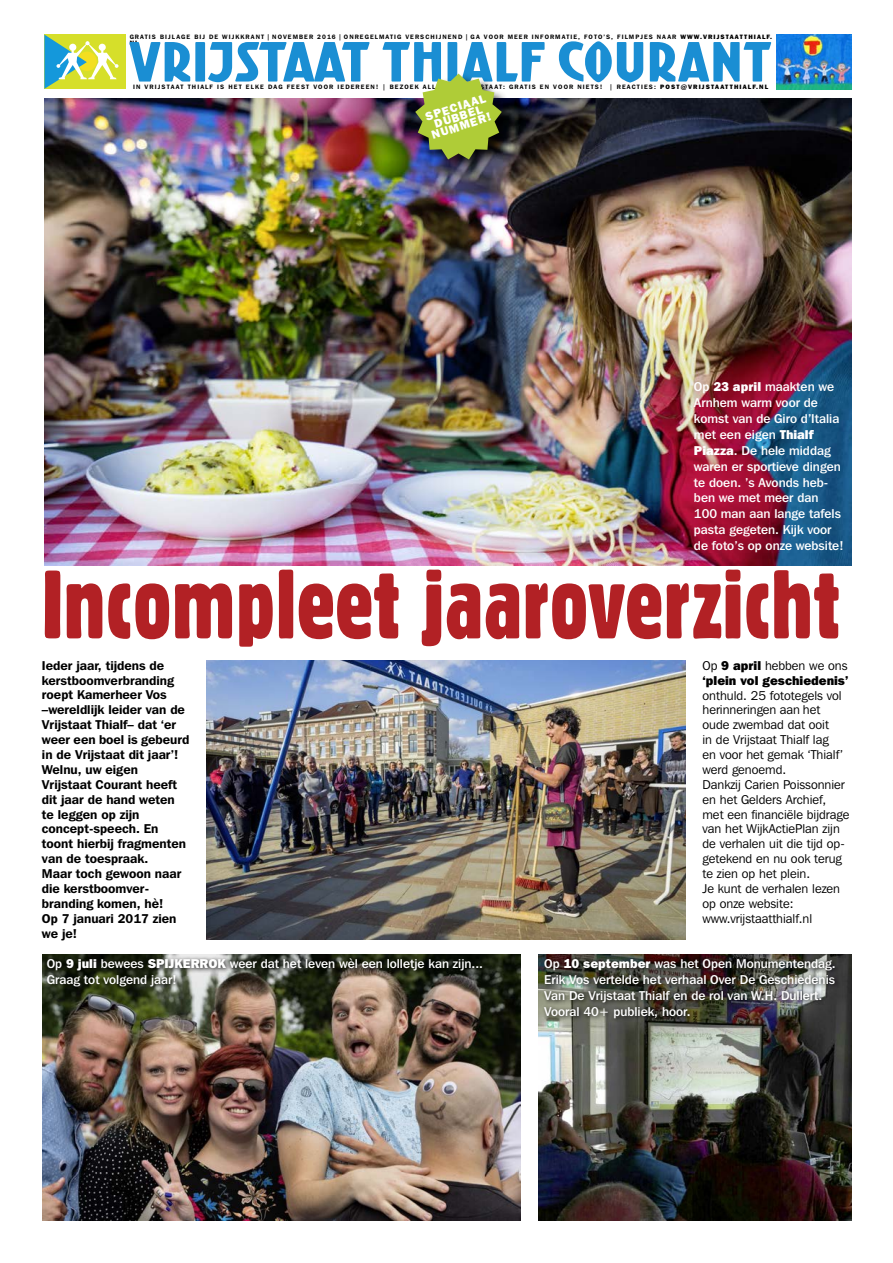
<style>
.page{position:relative;width:893px;height:1263px;background:#fff}
.page>*{position:absolute;margin:0;border:0;box-sizing:border-box;transform-origin:0 0}
.t1{font:94.2px "Gothic 821 Condensed BT";color:#b22125}
.t2{font:52.05px "Kurversbrug";letter-spacing:.02em;color:#1a8ed3}
.t3{font:500 12.75px/15.9px "Franklin Gothic IT Cby BT";color:#fff}
.t4{font:600 12.75px/14.9px "Franklin Gothic IT Cby BT";color:#000}
.t5{font:12.75px/14.9px "Franklin Gothic IT Cby BT";color:#000}
.t6{font:800 12.75px/14.9px "Franklin Gothic IT Cby BT";color:#000}
.t7{font:800 11.7px/9.6px "Franklin Gothic IT Cby BT";color:#fff;text-align:center}
.t8{font:600 6.3px/6.3px "Franklin Gothic IT Cby BT";letter-spacing:.17em;color:#000}
.s1{font-weight:800}
.s2{font-weight:400}
</style>
<div class="page">
<div style="left:44px;top:35px;width:81px;height:54px;background:#d6df2a"></div>
<svg style="left:44px;top:35px;width:75px;height:54px"></svg>
<img style="left:776px;top:34px;width:75px;height:55px">
<img style="left:44px;top:99px;width:807px;height:466px">
<img style="left:538px;top:955px;width:313px;height:265px">
<img style="left:43px;top:955px;width:477px;height:265px">
<img style="left:207px;top:661px;width:478px;height:278px">
<div style="left:414px;top:72px;width:101px;height:101px;background:#000;opacity:.75"></div>
<img style="left:415px;top:74px;width:87px;height:85px">
<div style="left:44px;top:955px;width:444px;height:37px;background:#000;opacity:.85"></div>
<div style="left:542px;top:956px;width:298px;height:68px;background:#000;opacity:.85"></div>
<p class="t8" style="left:130px;top:33px;width:644px">GRATIS BIJLAGE BIJ DE WIJKKRANT | NOVEMBER 2016 | ONREGELMATIG VERSCHIJNEND | GA VOOR MEER INFORMATIE, FOTO’S, FILMPJES NAAR <span class="s1">WWW.VRIJSTAATTHIALF.<br>NL</span></p>
<h2 class="t2" style="left:129px;top:29px;width:644px">VRIJSTAAT THIALF COURANT</h2>
<p class="t8" style="left:133px;top:84px;width:637px">IN VRIJSTAAT THIALF IS HET ELKE DAG FEEST VOOR IEDEREEN! | BEZOEK ALLEN DE VRIJSTAAT: GRATIS EN VOOR NIETS! | REACTIES: <span class="s1">POST@VRIJSTAATTHIALF.NL</span></p>
<p class="t7" style="left:424px;top:112px;width:64px;rotate:-18deg">SPECIAAL<br>DUBBEL<br>NUMMER!</p>
<p class="t3" style="left:694px;top:378px;width:151px">Op <span class="s1">23 april</span> maakten we<br>Arnhem warm voor de komst van de Giro d’Italia met een eigen <span class="s1">Thialf<br>Piazza</span>. De hele middag waren er sportieve dingen te doen. ’s Avonds heb&shy;ben we met meer dan<br>100 man aan lange tafels pasta gegeten. Kijk voor de foto’s op onze website!</p>
<h1 class="t1" style="left:42px;top:548px;width:800px">Incompleet jaaroverzicht</h1>
<p class="t4" style="left:42px;top:657px;width:149px">Ieder jaar, tijdens de kerstboomverbranding roept Kamerheer Vos –wereldlijk leider van de<br>Vrijstaat Thialf– dat ‘er weer een boel is gebeurd in de Vrijstaat dit jaar’!<br>Welnu, uw eigen<br>Vrijstaat Courant heeft dit jaar de hand weten te leggen op zijn concept-speech. En toont hierbij fragmenten van de toespraak.<br>Maar toch gewoon naar die kerstboomver&shy;branding komen, hè!<br>Op 7 januari 2017 zien we je!</p>
<p class="t6" style="left:702px;top:657px;width:148px"><span class="s2">Op</span> 9 april <span class="s2">hebben we ons </span>‘plein vol geschiedenis’</p>
<p class="t5" style="left:702px;top:687px;width:148px">onthuld. 25 fototegels vol herinneringen aan het oude zwembad dat ooit<br>in de Vrijstaat Thialf lag<br>en voor het gemak ‘Thialf’ werd genoemd.<br>Dankzij Carien Poissonnier en het Gelders Archief, met een financiële bijdrage van het WijkActiePlan zijn de verhalen uit die tijd op&shy;getekend en nu ook terug te zien op het plein.<br>Je kunt de verhalen lezen op onze website: www.vrijstaatthialf.nl</p>
<p class="t3" style="left:47px;top:955px;width:438px">Op <span class="s1">9 juli</span> bewees <span class="s1">SPIJKERROK</span> weer dat het leven wèl een lolletje kan zijn...<br>Graag tot volgend jaar!</p>
<p class="t3" style="left:544px;top:955px;width:293px">Op <span class="s1">10 september</span> was het Open Monumentendag.<br>Erik Vos vertelde het verhaal Over De Geschiedenis Van De Vrijstaat Thialf en de rol van W.H. Dullert.<br>Vooral 40+ publiek, hoor.</p>
</div>
